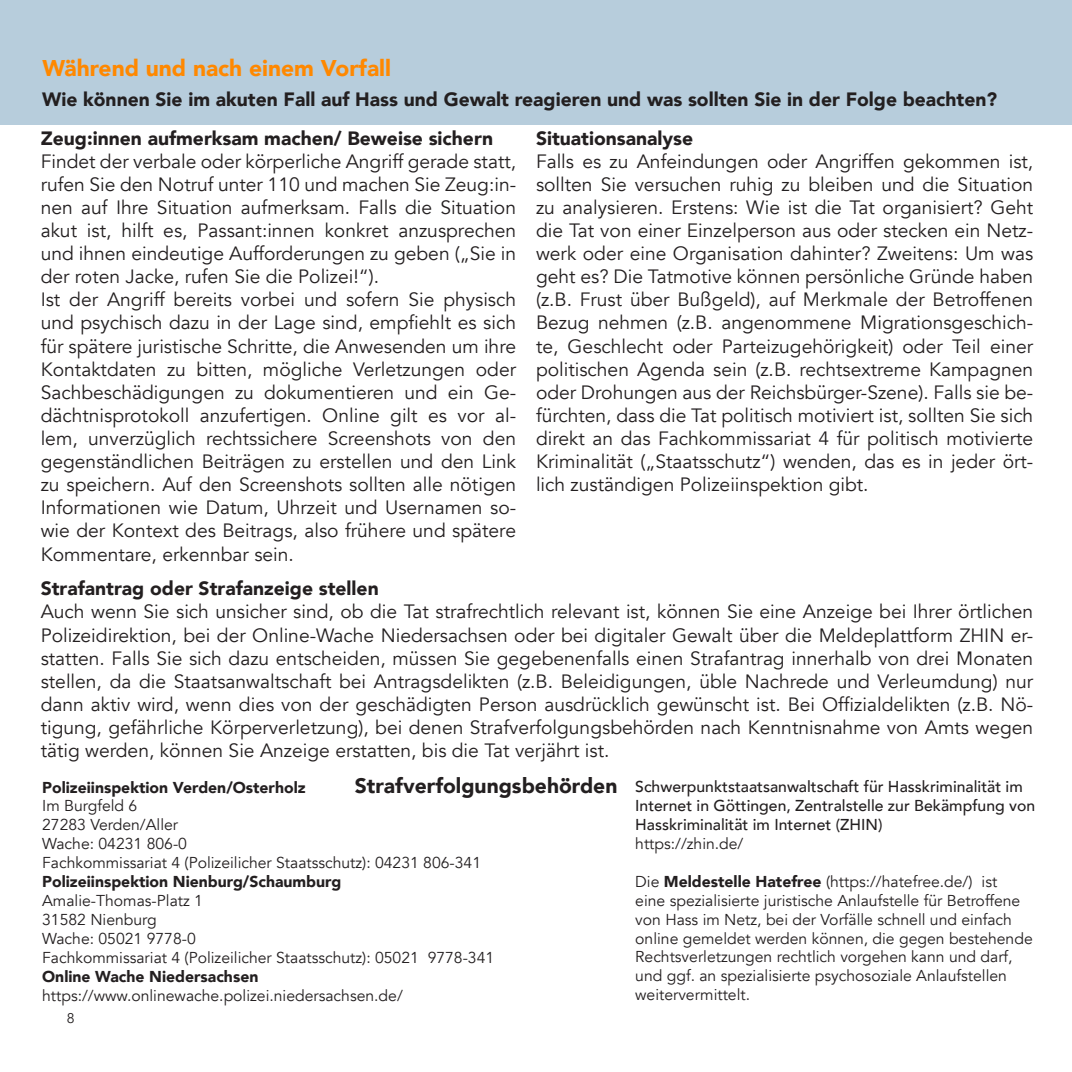
<style>
.page{position:relative;width:1072px;height:1072px;background:#fff}
.page>*{position:absolute;margin:0;border:0;box-sizing:border-box;transform-origin:0 0}
.t1{font:900 22.75px "Avenir";color:#f80}
.t2{font:900 21px "Avenir";color:#231f20}
.t3{font:19.25px/23.1px "Avenir";color:#231f20;text-align:justify}
.t4{font:900 19.25px "Avenir";color:#231f20}
.t5{font:15.75px/18.9px "Avenir";color:#231f20}
.t6{font:500 15.75px/18.9px "Avenir";color:#231f20}
.t7{font:900 15.75px "Avenir";color:#231f20}
.t8{font:14px "Avenir";color:#231f20}
.s1{font-weight:900}
</style>
<div class="page">
<div style="left:0;top:0;width:1071px;height:125px;background:#b7cddc"></div>
<p class="t1" style="left:43px;top:49px;width:350px">Während und nach einem Vorfall</p>
<p class="t4" style="left:42px;top:83px;width:956px">Wie können Sie im akuten Fall auf Hass und Gewalt reagieren und was sollten Sie in der Folge beachten?</p>
<p class="t4" style="left:41px;top:121px;width:454px">Zeug:innen aufmerksam machen/ Beweise sichern</p>
<p class="t3" style="left:41px;top:150px;width:477px">Findet der verbale oder körperliche Angriff gerade statt, rufen Sie den Notruf unter 110 und machen Sie Zeug:in&shy;nen auf Ihre Situation aufmerksam. Falls die Situation akut ist, hilft es, Passant:innen konkret anzusprechen und ihnen eindeutige Aufforderungen zu geben („Sie in der roten Jacke, rufen Sie die Polizei!“).</p>
<p class="t3" style="left:41px;top:288px;width:477px">Ist der Angriff bereits vorbei und sofern Sie physisch und psychisch dazu in der Lage sind, empfiehlt es sich für spätere juristische Schritte, die Anwesenden um ihre Kontaktdaten zu bitten, mögliche Verletzungen oder Sachbeschädigungen zu dokumentieren und ein Ge&shy;dächtnisprotokoll anzufertigen. Online gilt es vor al&shy;lem, unverzüglich rechtssichere Screenshots von den gegenständlichen Beiträgen zu erstellen und den Link zu speichern. Auf den Screenshots sollten alle nötigen Informationen wie Datum, Uhrzeit und Usernamen so&shy;wie der Kontext des Beitrags, also frühere und spätere Kommentare, erkennbar sein.</p>
<p class="t4" style="left:41px;top:572px;width:339px">Strafantrag oder Strafanzeige stellen</p>
<p class="t3" style="left:41px;top:600px;width:994px">Auch wenn Sie sich unsicher sind, ob die Tat strafrechtlich relevant ist, können Sie eine Anzeige bei Ihrer örtlichen Polizeidirektion, bei der Online-Wache Niedersachsen oder bei digitaler Gewalt über die Meldeplattform ZHIN er&shy;statten. Falls Sie sich dazu entscheiden, müssen Sie gegebenenfalls einen Strafantrag innerhalb von drei Monaten stellen, da die Staatsanwaltschaft bei Antragsdelikten (z.B. Beleidigungen, üble Nachrede und Verleumdung) nur dann aktiv wird, wenn dies von der geschädigten Person ausdrücklich gewünscht ist. Bei Offizialdelikten (z.B. Nö&shy;tigung, gefährliche Körperverletzung), bei denen Strafverfolgungsbehörden nach Kenntnisnahme von Amts wegen tätig werden, können Sie Anzeige erstatten, bis die Tat verjährt ist.</p>
<p class="t7" style="left:42px;top:773px;width:265px">Polizeiinspektion Verden/Osterholz</p>
<p class="t5" style="left:42px;top:796px;width:97px">Im Burgfeld 6</p>
<p class="t5" style="left:42px;top:815px;width:137px">27283 Verden/Aller</p>
<p class="t5" style="left:42px;top:834px;width:146px">Wache: 04231 806-0</p>
<p class="t5" style="left:42px;top:853px;width:440px">Fachkommissariat 4 (Polizeilicher Staatsschutz): 04231 806-341</p>
<p class="t7" style="left:42px;top:868px;width:301px">Polizeiinspektion Nienburg/Schaumburg</p>
<p class="t5" style="left:42px;top:891px;width:162px">Amalie-Thomas-Platz 1</p>
<p class="t5" style="left:42px;top:910px;width:116px">31582 Nienburg</p>
<p class="t5" style="left:42px;top:929px;width:155px">Wache: 05021 9778-0</p>
<p class="t5" style="left:42px;top:948px;width:453px">Fachkommissariat 4 (Polizeilicher Staatsschutz): 05021 9778-341</p>
<p class="t7" style="left:42px;top:962px;width:218px">Online Wache Niedersachsen</p>
<p class="t5" style="left:42px;top:985px;width:362px">https://www.onlinewache.polizei.niedersachsen.de/</p>
<p class="t4" style="left:536px;top:121px;width:159px">Situationsanalyse</p>
<p class="t3" style="left:536px;top:150px;width:499px">Falls es zu Anfeindungen oder Angriffen gekommen ist, sollten Sie versuchen ruhig zu bleiben und die Situation zu analysieren. Erstens: Wie ist die Tat organisiert? Geht die Tat von einer Einzelperson aus oder stecken ein Netz&shy;werk oder eine Organisation dahinter? Zweitens: Um was geht es? Die Tatmotive können persönliche Gründe haben (z.B. Frust über Bußgeld), auf Merkmale der Betroffenen Bezug nehmen (z.B. angenommene Migrationsgeschich&shy;te, Geschlecht oder Parteizugehörigkeit) oder Teil einer politischen Agenda sein (z.B. rechtsextreme Kampagnen oder Drohungen aus der Reichsbürger-Szene). Falls sie be&shy;fürchten, dass die Tat politisch motiviert ist, sollten Sie sich direkt an das Fachkommissariat 4 für politisch motivierte Kriminalität („Staatsschutz“) wenden, das es in jeder ört&shy;lich zuständigen Polizeiinspektion gibt.</p>
<p class="t2" style="left:355px;top:767px;width:264px">Strafverfolgungsbehörden</p>
<p class="t6" style="left:635px;top:776px;width:401px">Schwerpunktstaatsanwaltschaft für Hasskriminalität im<br>Internet in Göttingen, Zentralstelle zur Bekämpfung von<br>Hasskriminalität im Internet (ZHIN)</p>
<p class="t5" style="left:635px;top:834px;width:110px">https://zhin.de/</p>
<p class="t5" style="left:635px;top:872px;width:399px">Die <span class="s1">Meldestelle Hatefree</span> (https://hatefree.de/) ist<br>eine spezialisierte juristische Anlaufstelle für Betroffene von Hass im Netz, bei der Vorfälle schnell und einfach online gemeldet werden können, die gegen bestehende Rechtsverletzungen rechtlich vorgehen kann und darf, und ggf. an spezialisierte psychosoziale Anlaufstellen weitervermittelt.</p>
<p class="t8" style="left:67px;top:1009px;width:9px">8</p>
</div>
